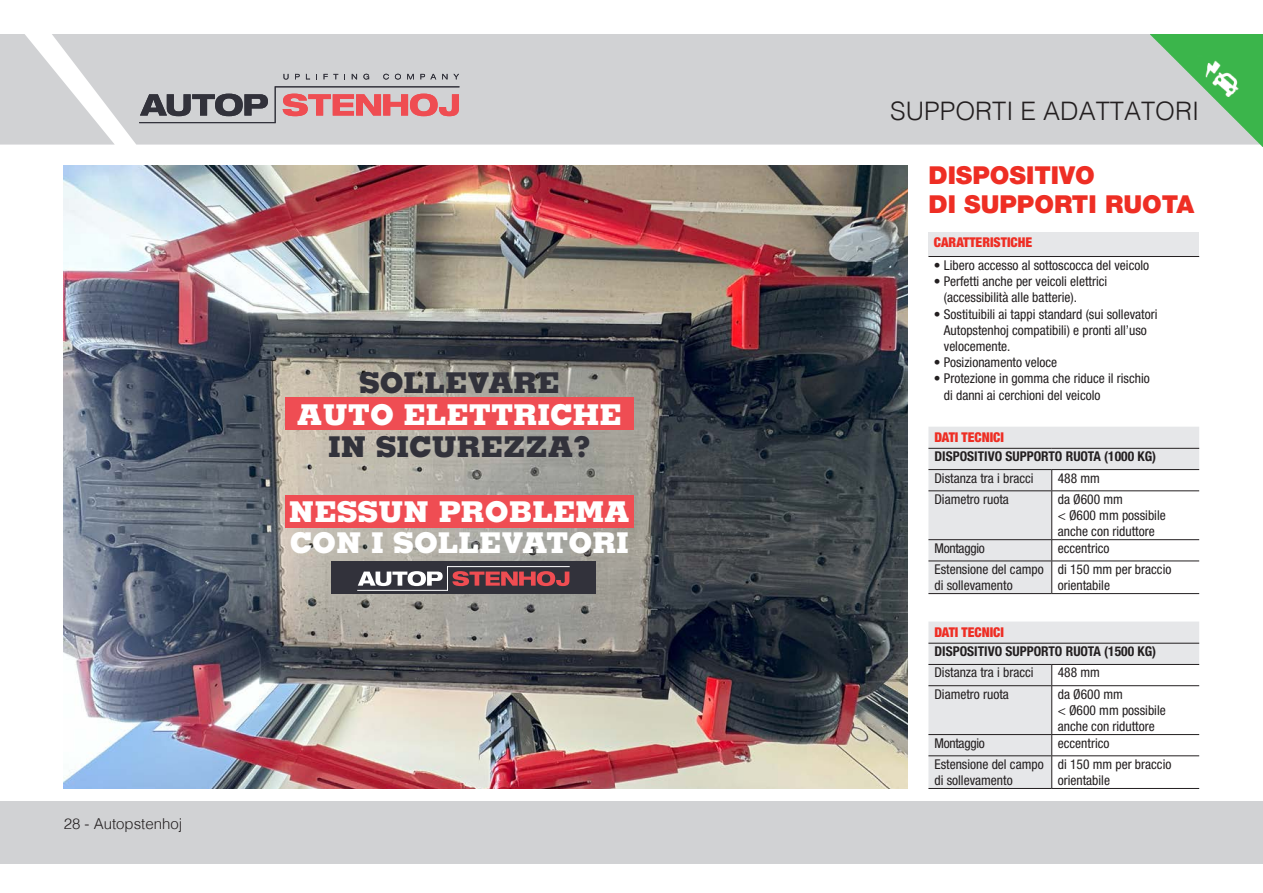
<style>
.page{position:relative;width:1263px;height:893px;background:#fff}
.page>*{position:absolute;margin:0;border:0;box-sizing:border-box;transform-origin:0 0}
.t1{font:800 28.65px/32px "Memphis LT Std";color:#32323b;text-align:center}
.t2{font:800 28.65px "Memphis LT Std";color:#fff}
.Titolo_Ponte{font:300 25.5px "Helvetica";color:#231f20}
.t3{font:900 24.75px/29.7px "Helvetica Neue LT Std";color:#ee2e24}
.t4{font:300 15px "Helvetica";color:#231f20}
.t5{font:condensed 13.5px/16.2px "Helvetica Neue LT Std";color:#231f20}
.t6{font:700 condensed 13.5px "Helvetica Neue LT Std";color:#231f20}
.t7{font:900 condensed 13.5px "Helvetica Neue LT Std";color:#ee2e24}
.t8{font:condensed 13.5px "Helvetica Neue LT Std";letter-spacing:-.02em;color:#231f20}
.s1{color:#fff}
</style>
<div class="page">
<div style="left:115px;top:34px;width:1035px;height:111px;background:#d1d2d4"></div>
<svg style="left:0;top:34px;width:115px;height:111px"></svg>
<div style="left:0;top:801px;width:1263px;height:63px;background:#d1d2d4"></div>
<img style="left:64px;top:166px;width:843px;height:623px">
<img style="left:1150px;top:34px;width:113px;height:113px">
<div style="left:285px;top:397px;width:349px;height:33px;background:#ef4d53"></div>
<div style="left:331px;top:561px;width:265px;height:33px;background:#32323b"></div>
<svg style="left:357px;top:566px;width:213px;height:25px"></svg>
<div style="left:285px;top:495px;width:349px;height:33px;background:#ef4d53"></div>
<svg style="left:138px;top:86px;width:322px;height:38px;background:#ba9b9f"></svg>
<svg style="left:284px;top:74px;width:4px;height:6px"></svg>
<svg style="left:295px;top:74px;width:5px;height:5px"></svg>
<svg style="left:306px;top:74px;width:4px;height:5px"></svg>
<svg style="left:324px;top:74px;width:14px;height:5px"></svg>
<svg style="left:352px;top:74px;width:5px;height:5px"></svg>
<svg style="left:363px;top:74px;width:6px;height:6px"></svg>
<svg style="left:383px;top:74px;width:6px;height:6px"></svg>
<svg style="left:395px;top:74px;width:6px;height:6px"></svg>
<svg style="left:407px;top:74px;width:7px;height:5px"></svg>
<svg style="left:420px;top:74px;width:16px;height:5px"></svg>
<svg style="left:442px;top:74px;width:5px;height:5px"></svg>
<svg style="left:453px;top:74px;width:6px;height:5px"></svg>
<div style="left:928px;top:232px;width:271px;height:24px;background:#e6e7e9"></div>
<hr style="left:928px;top:256px;width:271px;height:1px;background:#231f20">
<svg style="left:928px;top:427px;width:271px;height:166px;fill:#e6e7e9"></svg>
<hr style="left:928px;top:448px;width:124px;height:1px;background:#231f20">
<hr style="left:1052px;top:448px;width:147px;height:1px;background:#231f20">
<hr style="left:928px;top:469px;width:124px;height:1px;background:#231f20">
<hr style="left:1052px;top:469px;width:147px;height:1px;background:#231f20">
<svg style="left:1051px;top:470px;width:1px;height:20px"></svg>
<hr style="left:928px;top:490px;width:124px;height:1px;background:#231f20">
<hr style="left:1052px;top:490px;width:147px;height:1px;background:#231f20">
<hr style="left:1051px;top:491px;width:1px;height:48px;background:#231f20">
<hr style="left:928px;top:539px;width:124px;height:1px;background:#231f20">
<hr style="left:1052px;top:539px;width:147px;height:1px;background:#231f20">
<svg style="left:1051px;top:540px;width:1px;height:21px"></svg>
<hr style="left:928px;top:561px;width:124px;height:1px;background:#231f20">
<hr style="left:1052px;top:561px;width:147px;height:1px;background:#231f20">
<hr style="left:1051px;top:561px;width:1px;height:32px;background:#231f20">
<hr style="left:928px;top:593px;width:124px;height:1px;background:#231f20">
<hr style="left:1052px;top:593px;width:147px;height:1px;background:#231f20">
<svg style="left:928px;top:621px;width:271px;height:167px;fill:#e6e7e9"></svg>
<hr style="left:928px;top:643px;width:124px;height:1px;background:#231f20">
<hr style="left:1052px;top:643px;width:147px;height:1px;background:#231f20">
<hr style="left:928px;top:664px;width:124px;height:1px;background:#231f20">
<hr style="left:1052px;top:664px;width:147px;height:1px;background:#231f20">
<svg style="left:1051px;top:665px;width:1px;height:20px"></svg>
<hr style="left:928px;top:685px;width:124px;height:1px;background:#231f20">
<hr style="left:1052px;top:685px;width:147px;height:1px;background:#231f20">
<hr style="left:1051px;top:686px;width:1px;height:48px;background:#231f20">
<hr style="left:928px;top:734px;width:124px;height:1px;background:#231f20">
<hr style="left:1052px;top:734px;width:147px;height:1px;background:#231f20">
<svg style="left:1051px;top:735px;width:1px;height:20px"></svg>
<hr style="left:928px;top:755px;width:124px;height:1px;background:#231f20">
<hr style="left:1052px;top:755px;width:147px;height:1px;background:#231f20">
<hr style="left:1051px;top:756px;width:1px;height:32px;background:#231f20">
<hr style="left:928px;top:788px;width:124px;height:1px;background:#231f20">
<hr style="left:1052px;top:788px;width:147px;height:1px;background:#231f20">
<p class="t4" style="left:64px;top:811px;width:120px">28 - Autopstenhoj</p>
<p class="t1" style="left:297px;top:366px;width:326px">SOLLEVARE<br><span class="s1">AUTO ELETTRICHE<br></span>IN SICUREZZA?</p>
<p class="t2" style="left:289px;top:493px;width:342px">NESSUN PROBLEMA</p>
<p class="t2" style="left:290px;top:524px;width:341px">CON I SOLLEVATORI</p>
<p class="Titolo_Ponte" style="left:890px;top:89px;width:310px">SUPPORTI E ADATTATORI</p>
<p class="t3" style="left:928px;top:160px;width:267px">DISPOSITIVO<br>DI SUPPORTI RUOTA</p>
<p class="t7" style="left:934px;top:234px;width:100px">CARATTERISTICHE</p>
<p class="t5" style="left:934px;top:257px;width:217px">• Libero accesso al sottoscocca del veicolo</p>
<p class="t5" style="left:944px;top:273px;width:165px;text-indent:-10px">• Perfetti anche per veicoli elettrici (accessibilità alle batterie).</p>
<p class="t5" style="left:944px;top:306px;width:215px;text-indent:-10px">• Sostituibili ai tappi standard (sui sollevatori<br>Autopstenhoj compatibili) e pronti all’uso velocemente.</p>
<p class="t5" style="left:934px;top:354px;width:125px">• Posizionamento veloce</p>
<p class="t5" style="left:944px;top:370px;width:207px;text-indent:-10px">• Protezione in gomma che riduce il rischio di danni ai cerchioni del veicolo</p>
<p class="t7" style="left:934px;top:429px;width:71px">DATI TECNICI</p>
<p class="t6" style="left:934px;top:448px;width:223px">DISPOSITIVO SUPPORTO RUOTA (1000 KG)</p>
<p class="t5" style="left:934px;top:470px;width:101px">Distanza tra i bracci</p>
<p class="t5" style="left:1058px;top:470px;width:44px">488 mm</p>
<p class="t5" style="left:934px;top:491px;width:76px">Diametro ruota</p>
<p class="t5" style="left:1058px;top:491px;width:109px">da Ø600 mm<br>&lt; Ø600 mm possibile anche con riduttore</p>
<p class="t8" style="left:934px;top:540px;width:52px">Montaggio</p>
<p class="t5" style="left:1058px;top:540px;width:53px">eccentrico</p>
<p class="t5" style="left:934px;top:561px;width:111px">Estensione del campo di sollevamento</p>
<p class="t5" style="left:1058px;top:561px;width:115px">di 150 mm per braccio orientabile</p>
<p class="t7" style="left:934px;top:624px;width:71px">DATI TECNICI</p>
<p class="t6" style="left:934px;top:643px;width:223px">DISPOSITIVO SUPPORTO RUOTA (1500 KG)</p>
<p class="t5" style="left:934px;top:664px;width:101px">Distanza tra i bracci</p>
<p class="t5" style="left:1058px;top:664px;width:44px">488 mm</p>
<p class="t5" style="left:934px;top:686px;width:76px">Diametro ruota</p>
<p class="t5" style="left:1058px;top:686px;width:109px">da Ø600 mm<br>&lt; Ø600 mm possibile anche con riduttore</p>
<p class="t8" style="left:934px;top:735px;width:52px">Montaggio</p>
<p class="t5" style="left:1058px;top:735px;width:53px">eccentrico</p>
<p class="t5" style="left:934px;top:756px;width:111px">Estensione del campo di sollevamento</p>
<p class="t5" style="left:1058px;top:756px;width:115px">di 150 mm per braccio orientabile</p>
</div>
